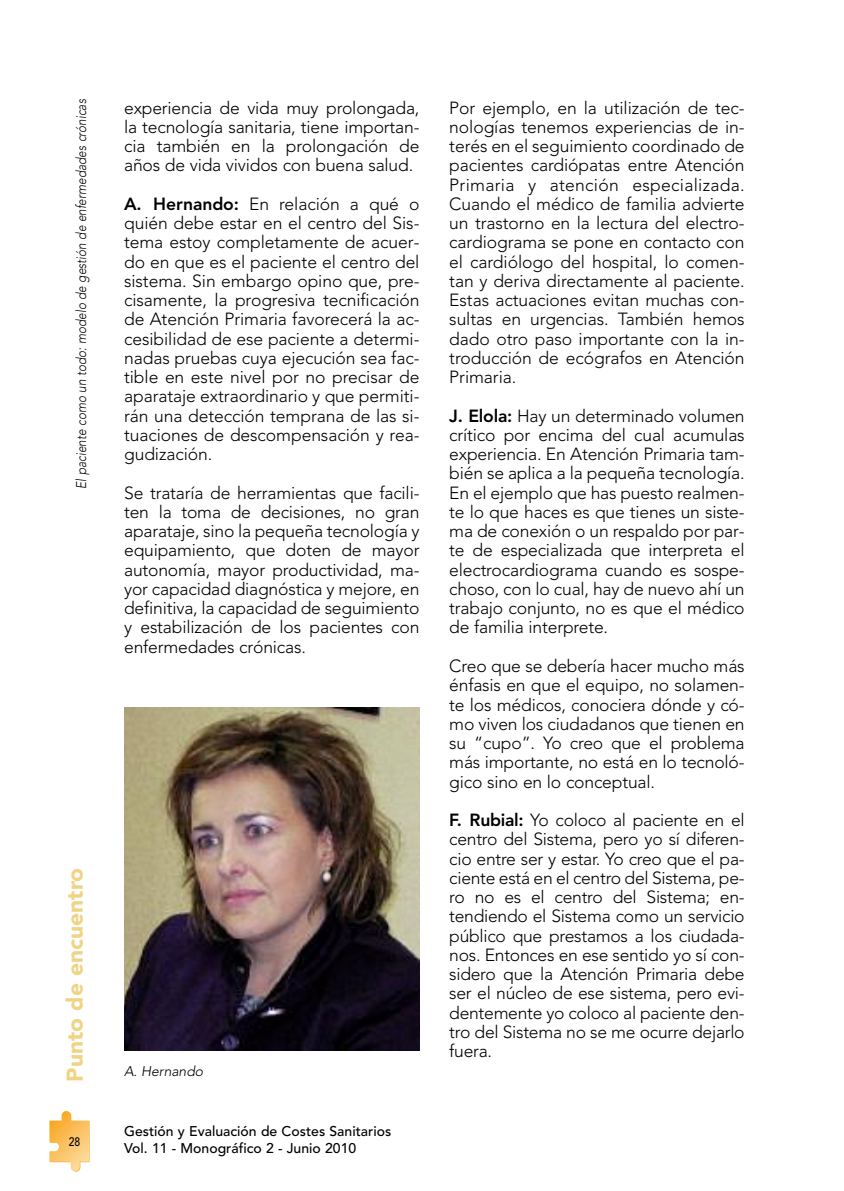
<style>
.page{position:relative;width:844px;height:1191px;background:#fff}
.page>*{position:absolute;margin:0;border:0;box-sizing:border-box;transform-origin:0 0}
.t1{font:900 22.75px "Avenir";color:#f0d486}
.t2{font:300 17.5px/19.2px "Avenir";letter-spacing:-.01em;color:#000;text-align:justify}
.t3{font:500 14px/17.5px "Avenir";color:#000}
.t4{font:italic 300 14px "Avenir";color:#000;scale:.85 1}
.t5{font:italic 300 14px "Avenir";color:#000}
.t6{font:500 12.25px "Avenir";color:#000;scale:.85 1}
.s1{font-weight:800}
</style>
<div class="page">
<svg style="left:50px;top:1111px;width:39px;height:60px"></svg>
<img style="left:124px;top:707px;width:295px;height:343px">
<p class="t4" style="left:76px;top:489px;width:460px;rotate:-90deg">El paciente como un todo: modelo de gestión de enfermedades crónicas</p>
<h1 class="t1" style="left:66px;top:1081px;width:216px;rotate:-90deg">Punto de encuentro</h1>
<p class="t6" style="left:69px;top:1136px;width:15px">28</p>
<p class="t2" style="left:124px;top:99px;width:297px">experiencia de vida muy prolongada, la tecnología sanitaria, tiene importan&shy;cia también en la prolongación de años de vida vividos con buena salud.</p>
<p class="t2" style="left:124px;top:196px;width:297px"><span class="s1">A. Hernando:</span> En relación a qué o quién debe estar en el centro del Sis&shy;tema estoy completamente de acuer&shy;do en que es el paciente el centro del sistema. Sin embargo opino que, pre&shy;cisamente, la progresiva tecnificación de Atención Primaria favorecerá la ac&shy;cesibilidad de ese paciente a determi&shy;nadas pruebas cuya ejecución sea fac&shy;tible en este nivel por no precisar de aparataje extraordinario y que permiti&shy;rán una detección temprana de las si&shy;tuaciones de descompensación y rea&shy;gudización.</p>
<p class="t2" style="left:124px;top:484px;width:297px">Se trataría de herramientas que facili&shy;ten la toma de decisiones, no gran aparataje, sino la pequeña tecnología y equipamiento, que doten de mayor autonomía, mayor productividad, ma&shy;yor capacidad diagnóstica y mejore, en definitiva, la capacidad de seguimiento y estabilización de los pacientes con enfermedades crónicas.</p>
<p class="t5" style="left:124px;top:1065px;width:80px">A. Hernando</p>
<p class="t3" style="left:124px;top:1123px;width:268px">Gestión y Evaluación de Costes Sanitarios<br>Vol. 11 - Monográfico 2 - Junio 2010</p>
<p class="t2" style="left:449px;top:99px;width:297px">Por ejemplo, en la utilización de tec&shy;nologías tenemos experiencias de in&shy;terés en el seguimiento coordinado de pacientes cardiópatas entre Atención Primaria y atención especializada.<br>Cuando el médico de familia advierte un trastorno en la lectura del electro&shy;cardiograma se pone en contacto con el cardiólogo del hospital, lo comen&shy;tan y deriva directamente al paciente.<br>Estas actuaciones evitan muchas con&shy;sultas en urgencias. También hemos dado otro paso importante con la in&shy;troducción de ecógrafos en Atención Primaria.</p>
<p class="t2" style="left:449px;top:407px;width:297px"><span class="s1">J. Elola:</span> Hay un determinado volumen crítico por encima del cual acumulas experiencia. En Atención Primaria tam&shy;bién se aplica a la pequeña tecnología.<br>En el ejemplo que has puesto realmen&shy;te lo que haces es que tienes un siste&shy;ma de conexión o un respaldo por par&shy;te de especializada que interpreta el electrocardiograma cuando es sospe&shy;choso, con lo cual, hay de nuevo ahí un trabajo conjunto, no es que el médico de familia interprete.</p>
<p class="t2" style="left:449px;top:658px;width:297px">Creo que se debería hacer mucho más énfasis en que el equipo, no solamen&shy;te los médicos, conociera dónde y có&shy;mo viven los ciudadanos que tienen en su “cupo”. Yo creo que el problema más importante, no está en lo tecnoló&shy;gico sino en lo conceptual.</p>
<p class="t2" style="left:449px;top:812px;width:297px"><span class="s1">F. Rubial:</span> Yo coloco al paciente en el centro del Sistema, pero yo sí diferen&shy;cio entre ser y estar. Yo creo que el pa&shy;ciente está en el centro del Sistema, pe&shy;ro no es el centro del Sistema; en&shy;tendiendo el Sistema como un servicio público que prestamos a los ciudada&shy;nos. Entonces en ese sentido yo sí con&shy;sidero que la Atención Primaria debe ser el núcleo de ese sistema, pero evi&shy;dentemente yo coloco al paciente den&shy;tro del Sistema no se me ocurre dejarlo fuera.</p>
</div>
